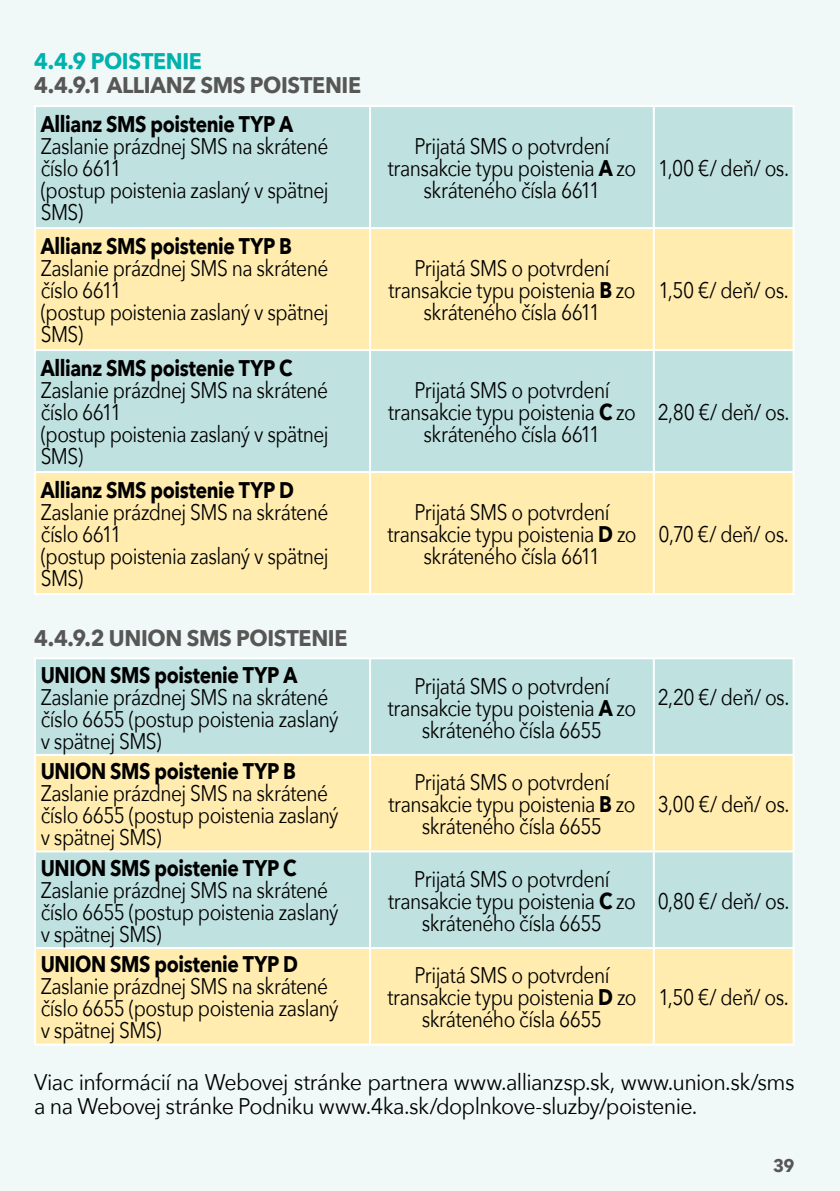
<style>
.page{position:relative;width:840px;height:1191px;background:#fff}
.page>*{position:absolute;margin:0;border:0;box-sizing:border-box;transform-origin:0 0}
.t1{font:22.6px/22px "Avenir Next";letter-spacing:-.025em;color:#000;scale:.85 1}
.t2{font:700 22.6px "Avenir Next";letter-spacing:-.02em;color:#000;scale:.85 1}
.t3{font:22.6px/24px "Avenir Next";letter-spacing:-.025em;color:#000;scale:.95 1}
.t4{font:700 22.6px "Avenir Next";letter-spacing:-.015em;color:#575756;scale:.95 1}
.t5{font:700 22.6px "Avenir Next";letter-spacing:-.015em;color:#00b1ad;scale:.95 1}
.t6{font:700 18px "Avenir Next";color:#575756;scale:.95 1}
.s1{font-weight:700}
</style>
<div class="page">
<div style="left:0;top:0;width:839px;height:1191px;background:#f0f8f8"></div>
<div style="left:36px;top:107px;width:756px;height:120px;background:#bfe1e0"></div>
<svg style="left:36px;top:229px;width:756px;height:364px;background:#e9e8be"></svg>
<hr style="left:34px;top:105px;width:336px;height:2px;background:#fff">
<hr style="left:34px;top:107px;width:2px;height:120px;background:#fff">
<hr style="left:370px;top:105px;width:283px;height:2px;background:#fff">
<hr style="left:369px;top:107px;width:2px;height:120px;background:#fff">
<hr style="left:653px;top:105px;width:141px;height:2px;background:#fff">
<hr style="left:652px;top:107px;width:2px;height:120px;background:#fff">
<hr style="left:792px;top:107px;width:2px;height:120px;background:#fff">
<hr style="left:34px;top:227px;width:336px;height:2px;background:#fff">
<hr style="left:34px;top:229px;width:2px;height:120px;background:#fff">
<hr style="left:370px;top:227px;width:283px;height:2px;background:#fff">
<hr style="left:369px;top:229px;width:2px;height:120px;background:#fff">
<hr style="left:653px;top:227px;width:141px;height:2px;background:#fff">
<hr style="left:652px;top:229px;width:2px;height:120px;background:#fff">
<hr style="left:792px;top:229px;width:2px;height:120px;background:#fff">
<hr style="left:34px;top:349px;width:336px;height:2px;background:#fff">
<hr style="left:34px;top:351px;width:2px;height:120px;background:#fff">
<hr style="left:370px;top:349px;width:283px;height:2px;background:#fff">
<hr style="left:369px;top:351px;width:2px;height:120px;background:#fff">
<hr style="left:653px;top:349px;width:141px;height:2px;background:#fff">
<hr style="left:652px;top:351px;width:2px;height:120px;background:#fff">
<hr style="left:792px;top:351px;width:2px;height:120px;background:#fff">
<hr style="left:34px;top:471px;width:336px;height:2px;background:#fff">
<hr style="left:34px;top:473px;width:2px;height:120px;background:#fff">
<hr style="left:370px;top:471px;width:283px;height:2px;background:#fff">
<hr style="left:369px;top:473px;width:2px;height:120px;background:#fff">
<hr style="left:653px;top:471px;width:141px;height:2px;background:#fff">
<hr style="left:652px;top:473px;width:2px;height:120px;background:#fff">
<hr style="left:792px;top:473px;width:2px;height:120px;background:#fff">
<hr style="left:34px;top:593px;width:336px;height:2px;background:#fff">
<hr style="left:370px;top:593px;width:283px;height:2px;background:#fff">
<hr style="left:653px;top:593px;width:141px;height:2px;background:#fff">
<div style="left:36px;top:659px;width:756px;height:95px;background:#bfe1e0"></div>
<svg style="left:36px;top:756px;width:756px;height:287px;background:#e9e8be"></svg>
<hr style="left:34px;top:657px;width:336px;height:2px;background:#fff">
<hr style="left:34px;top:659px;width:2px;height:95px;background:#fff">
<hr style="left:370px;top:657px;width:283px;height:2px;background:#fff">
<hr style="left:369px;top:659px;width:2px;height:95px;background:#fff">
<hr style="left:653px;top:657px;width:141px;height:2px;background:#fff">
<hr style="left:652px;top:659px;width:2px;height:95px;background:#fff">
<hr style="left:792px;top:659px;width:2px;height:95px;background:#fff">
<hr style="left:34px;top:754px;width:336px;height:2px;background:#fff">
<hr style="left:34px;top:756px;width:2px;height:94px;background:#fff">
<hr style="left:370px;top:754px;width:283px;height:2px;background:#fff">
<hr style="left:369px;top:756px;width:2px;height:94px;background:#fff">
<hr style="left:653px;top:754px;width:141px;height:2px;background:#fff">
<hr style="left:652px;top:756px;width:2px;height:94px;background:#fff">
<hr style="left:792px;top:756px;width:2px;height:94px;background:#fff">
<hr style="left:34px;top:850px;width:336px;height:2px;background:#fff">
<hr style="left:34px;top:852px;width:2px;height:95px;background:#fff">
<hr style="left:370px;top:850px;width:283px;height:2px;background:#fff">
<hr style="left:369px;top:852px;width:2px;height:95px;background:#fff">
<hr style="left:653px;top:850px;width:141px;height:2px;background:#fff">
<hr style="left:652px;top:852px;width:2px;height:95px;background:#fff">
<hr style="left:792px;top:852px;width:2px;height:95px;background:#fff">
<hr style="left:34px;top:947px;width:336px;height:2px;background:#fff">
<hr style="left:34px;top:949px;width:2px;height:94px;background:#fff">
<hr style="left:370px;top:947px;width:283px;height:2px;background:#fff">
<hr style="left:369px;top:949px;width:2px;height:94px;background:#fff">
<hr style="left:653px;top:947px;width:141px;height:2px;background:#fff">
<hr style="left:652px;top:949px;width:2px;height:94px;background:#fff">
<hr style="left:792px;top:949px;width:2px;height:94px;background:#fff">
<hr style="left:34px;top:1043px;width:336px;height:2px;background:#fff">
<hr style="left:370px;top:1043px;width:283px;height:2px;background:#fff">
<hr style="left:653px;top:1043px;width:141px;height:2px;background:#fff">
<p class="t5" style="left:34px;top:42px;width:178px">4.4.9 POISTENIE</p>
<p class="t4" style="left:34px;top:66px;width:345px">4.4.9.1 ALLIANZ SMS POISTENIE</p>
<p class="t2" style="left:41px;top:105px;width:298px">Allianz SMS poistenie TYP A</p>
<p class="t1" style="left:41px;top:134px;width:340px">Zaslanie prázdnej SMS na skrátené číslo 6611<br>(postup poistenia zaslaný v spätnej<br>SMS)</p>
<p class="t1" style="left:387px;top:134px;width:293px;text-align:center">Prijatá SMS o potvrdení transakcie typu poistenia <span class="s1">A</span> zo skráteného čísla 6611</p>
<p class="t2" style="left:41px;top:227px;width:297px">Allianz SMS poistenie TYP B</p>
<p class="t1" style="left:41px;top:256px;width:340px">Zaslanie prázdnej SMS na skrátené číslo 6611<br>(postup poistenia zaslaný v spätnej<br>SMS)</p>
<p class="t1" style="left:388px;top:256px;width:292px;text-align:center">Prijatá SMS o potvrdení transakcie typu poistenia <span class="s1">B</span> zo skráteného čísla 6611</p>
<p class="t2" style="left:41px;top:349px;width:298px">Allianz SMS poistenie TYP C</p>
<p class="t1" style="left:41px;top:378px;width:340px">Zaslanie prázdnej SMS na skrátené číslo 6611<br>(postup poistenia zaslaný v spätnej<br>SMS)</p>
<p class="t1" style="left:388px;top:378px;width:293px;text-align:center">Prijatá SMS o potvrdení transakcie typu poistenia <span class="s1">C</span> zo skráteného čísla 6611</p>
<p class="t2" style="left:41px;top:471px;width:299px">Allianz SMS poistenie TYP D</p>
<p class="t1" style="left:41px;top:500px;width:340px">Zaslanie prázdnej SMS na skrátené číslo 6611<br>(postup poistenia zaslaný v spätnej<br>SMS)</p>
<p class="t1" style="left:387px;top:500px;width:294px;text-align:center">Prijatá SMS o potvrdení transakcie typu poistenia <span class="s1">D</span> zo skráteného čísla 6611</p>
<p class="t1" style="left:658px;top:156px;width:155px">1,00 €/ deň/ os.</p>
<p class="t1" style="left:658px;top:278px;width:155px">1,50 €/ deň/ os.</p>
<p class="t1" style="left:657px;top:400px;width:156px">2,80 €/ deň/ os.</p>
<p class="t1" style="left:658px;top:522px;width:155px">0,70 €/ deň/ os.</p>
<p class="t4" style="left:34px;top:618px;width:331px">4.4.9.2 UNION SMS POISTENIE</p>
<p class="t2" style="left:41px;top:655px;width:303px">UNION SMS poistenie TYP A</p>
<p class="t1" style="left:41px;top:685px;width:352px">Zaslanie prázdnej SMS na skrátené číslo 6655 (postup poistenia zaslaný v spätnej SMS)</p>
<p class="t1" style="left:387px;top:674px;width:293px;text-align:center">Prijatá SMS o potvrdení transakcie typu poistenia <span class="s1">A</span> zo skráteného čísla 6655</p>
<p class="t1" style="left:657px;top:685px;width:156px">2,20 €/ deň/ os.</p>
<p class="t2" style="left:41px;top:752px;width:302px">UNION SMS poistenie TYP B</p>
<p class="t1" style="left:41px;top:781px;width:352px">Zaslanie prázdnej SMS na skrátené číslo 6655 (postup poistenia zaslaný v spätnej SMS)</p>
<p class="t1" style="left:388px;top:770px;width:292px;text-align:center">Prijatá SMS o potvrdení transakcie typu poistenia <span class="s1">B</span> zo skráteného čísla 6655</p>
<p class="t1" style="left:657px;top:792px;width:156px">3,00 €/ deň/ os.</p>
<p class="t2" style="left:41px;top:848px;width:302px">UNION SMS poistenie TYP C</p>
<p class="t1" style="left:41px;top:878px;width:352px">Zaslanie prázdnej SMS na skrátené číslo 6655 (postup poistenia zaslaný v spätnej SMS)</p>
<p class="t1" style="left:388px;top:867px;width:293px;text-align:center">Prijatá SMS o potvrdení transakcie typu poistenia <span class="s1">C</span> zo skráteného čísla 6655</p>
<p class="t2" style="left:41px;top:945px;width:304px">UNION SMS poistenie TYP D</p>
<p class="t1" style="left:41px;top:974px;width:352px">Zaslanie prázdnej SMS na skrátené číslo 6655 (postup poistenia zaslaný v spätnej SMS)</p>
<p class="t1" style="left:387px;top:963px;width:294px;text-align:center">Prijatá SMS o potvrdení transakcie typu poistenia <span class="s1">D</span> zo skráteného čísla 6655</p>
<p class="t1" style="left:657px;top:889px;width:156px">0,80 €/ deň/ os.</p>
<p class="t1" style="left:658px;top:985px;width:155px">1,50 €/ deň/ os.</p>
<p class="t3" style="left:34px;top:1069px;width:801px">Viac informácií na Webovej stránke partnera www.allianzsp.sk, www.union.sk/sms a na Webovej stránke Podniku www.4ka.sk/doplnkove-sluzby/poistenie.</p>
<p class="t6" style="left:772px;top:1150px;width:24px">39</p>
</div>
